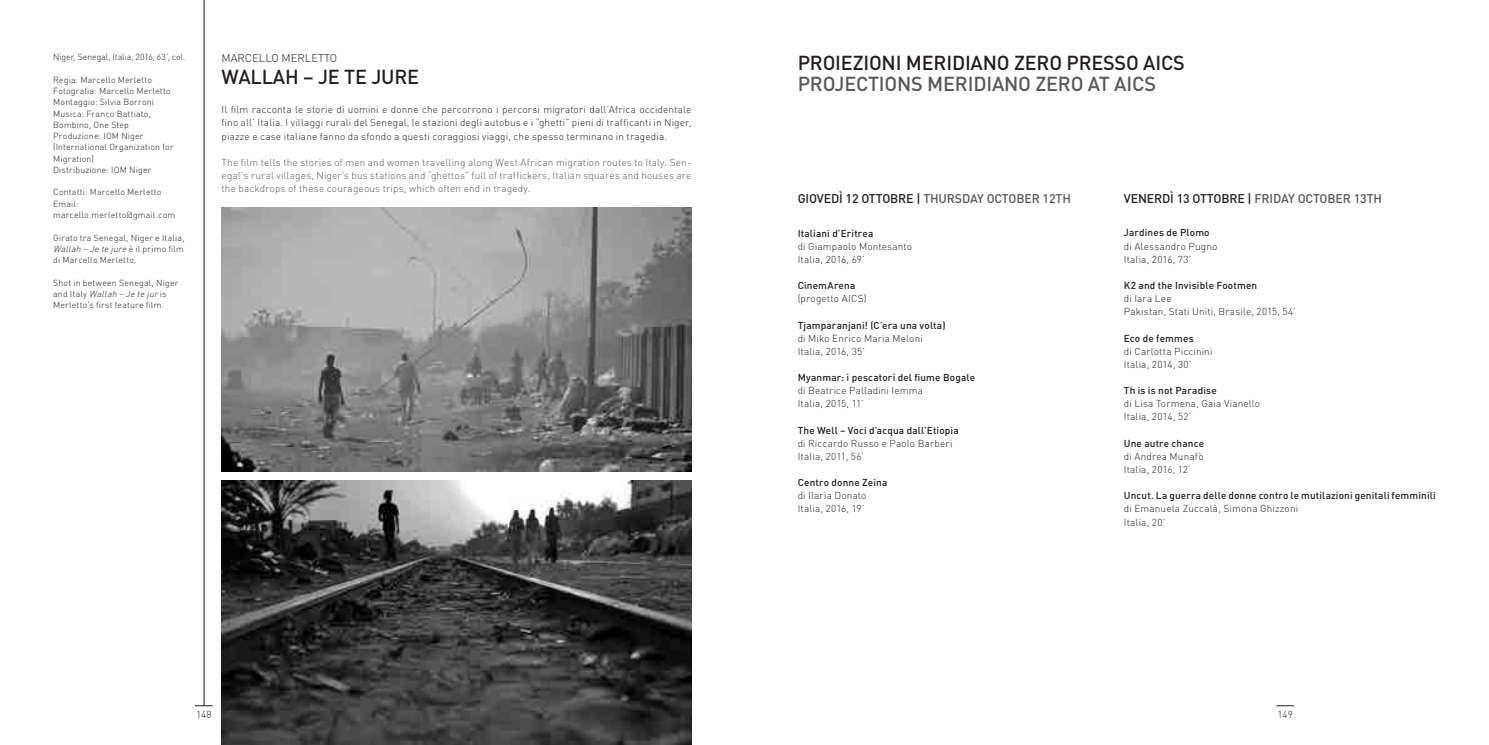
<style>
.page{position:relative;width:1489px;height:745px;background:#fff}
.page>*{position:absolute;margin:0;border:0;box-sizing:border-box;transform-origin:0 0}
.t1{font:500 20px "DIN";letter-spacing:-.01em;color:#231f20}
.t2{font:500 20px "DIN";letter-spacing:-.01em;color:#57585a}
.t3{font:500 12.5px "DIN";letter-spacing:-.01em;color:#57585a}
.t4{font:500 12.5px "DIN";letter-spacing:-.01em;color:#231f20}
.t5{font:300 11.25px "DIN";color:#231f20}
.t6{font:300 10px/13.1px "DIN";letter-spacing:.015em;color:#231f20}
.t7{font:500 10px "DIN";letter-spacing:.015em;color:#231f20}
.t8{font:300 10px/13.1px "DIN";letter-spacing:.015em;color:#57585a;text-align:justify}
.t9{font:300 8.75px/11.2px "DIN";letter-spacing:.02em;color:#231f20}
.t10{font:300 8.75px "DIN";color:#231f20}
.s1{font-style:italic}
.s2{color:#231f20}
.s3{color:#57585a}
</style>
<div class="page">
<hr style="left:204px;top:0;width:1px;height:705px;background:#231f20">
<svg style="left:195px;top:705px;width:18px;height:1px"></svg>
<svg style="left:1276px;top:705px;width:17px;height:1px"></svg>
<img style="left:221px;top:207px;width:470px;height:264px">
<img style="left:221px;top:480px;width:470px;height:264px">
<p class="t10" style="left:53px;top:52px;width:134px">Niger, Senegal, Italia, 2016, 63’, col.</p>
<p class="t9" style="left:53px;top:74px;width:122px">Regia: Marcello Merletto<br>Fotografia: Marcello Merletto<br>Montaggio: Silvia Borroni<br>Musica: Franco Battiato,<br>Bombino, One Step<br>Produzione: IOM Niger (International Organization for<br>Migration)<br>Distribuzione: IOM Niger</p>
<p class="t9" style="left:53px;top:186px;width:123px">Contatti: Marcello Merletto<br>Email: marcello.merletto@gmail.com</p>
<p class="t9" style="left:53px;top:231px;width:133px;text-align:justify">Girato tra Senegal, Niger e Italia, <span class="s1">Wallah –Je te jure</span> è i l p r i m o fi l m di Marcello Merletto.</p>
<p class="t9" style="left:53px;top:276px;width:127px">Shot in between Senegal, Niger and Italy <span class="s1">Wallah –Je te jur</span>is<br>Merletto's first feature film.</p>
<p class="t5" style="left:221px;top:51px;width:17px">Marcello</p>
<p class="t5" style="left:281px;top:51px;width:17px">Merletto</p>
<h1 class="t1" style="left:221px;top:63px;width:199px">Wallah – Je te j ure</h1>
<p class="t6" style="left:221px;top:103px;width:471px;text-align:justify">Il film racconta le storie di uomini e donne che percorrono i percorsi migratori dall’Africa occidentale fino all’ Italia. I villaggi rurali del Senegal, le stazioni degli autobus e i “ghetti” pieni di trafficanti in Niger, piazze e case italiane fanno da sfondo a questi coraggiosi viaggi, che spesso terminano in tragedia.</p>
<p class="t8" style="left:221px;top:155px;width:471px">The film tells the stories of men and women travelling along West African migration routes to Italy. Sen&shy;egal’s rural villages, Niger’s bus stations and “ghettos” full of traffickers, Italian squares and houses are the backdrops of these courageous trips, which often end in tragedy.</p>
<h1 class="t1" style="left:797px;top:50px;width:240px">proiezioni MERIDIANO ZERO</h1>
<h1 class="t1" style="left:1066px;top:50px;width:120px">presso aics</h1>
<h1 class="t2" style="left:797px;top:71px;width:360px">Proj ections Meridiano zero at aics</h1>
<p class="t3" style="left:797px;top:190px;width:275px"><span class="s2">Giovedì 12 ottob re |</span> Thursday Octob er 12th</p>
<p class="t4" style="left:1123px;top:190px;width:260px">Ven erdì 13 ottobre | <span class="s3">Friday October 13th</span></p>
<p class="t7" style="left:797px;top:226px;width:77px">Italiani d’Eritrea</p>
<p class="t6" style="left:797px;top:239px;width:116px">di Giampaolo Montesanto<br>Italia, 2016, 69’</p>
<p class="t7" style="left:797px;top:279px;width:59px">CinemArena</p>
<p class="t6" style="left:797px;top:292px;width:70px">(progetto AICS)</p>
<p class="t7" style="left:797px;top:318px;width:149px">Tjamparanjani! (C’era una volta)</p>
<p class="t6" style="left:797px;top:331px;width:127px">di Miko Enrico Maria Meloni<br>Italia, 2016, 35’</p>
<p class="t7" style="left:797px;top:371px;width:179px">Myanmar: i pescatori del fiume Bogale</p>
<p class="t6" style="left:797px;top:383px;width:127px">di Beatrice Palladini Iemma<br>Italia, 2015, 11’</p>
<p class="t7" style="left:797px;top:423px;width:162px">The Well – Voci d’acqua dall’Etiopia</p>
<p class="t6" style="left:797px;top:436px;width:156px">di Riccardo Russo e Paolo Barberi<br>Italia, 2011, 56’</p>
<p class="t7" style="left:797px;top:476px;width:91px">Centro donne Zeina</p>
<p class="t6" style="left:797px;top:488px;width:70px">di Ilaria Donato<br>Italia, 2016, 19’</p>
<p class="t7" style="left:1123px;top:226px;width:87px">Jardines de Plomo</p>
<p class="t6" style="left:1123px;top:239px;width:95px">di Alessandro Pugno<br>Italia, 2016, 73’</p>
<p class="t7" style="left:1123px;top:279px;width:135px">K2 and the I nvisible Footmen</p>
<p class="t6" style="left:1123px;top:292px;width:173px">di Iara Lee<br>Pakistan, Stati Uniti, Brasile, 2015, 54’</p>
<p class="t7" style="left:1123px;top:331px;width:71px">Eco de femmes</p>
<p class="t6" style="left:1123px;top:344px;width:90px">di Carlotta Piccinini<br>Italia, 2014, 30’</p>
<p class="t7" style="left:1123px;top:384px;width:94px">Th is is not Paradise</p>
<p class="t6" style="left:1123px;top:397px;width:138px">di Lisa Tormena, Gaia Vianello<br>Italia, 2014, 52’</p>
<p class="t7" style="left:1123px;top:436px;width:82px">U ne autre chance</p>
<p class="t6" style="left:1123px;top:449px;width:81px">di Andrea Munafò<br>Italia, 2016, 12’</p>
<p class="t7" style="left:1123px;top:489px;width:313px">U ncut. La guerra delle donne contro le mutilazioni genitali femminili</p>
<p class="t6" style="left:1123px;top:502px;width:176px">di Emanuela Zuccalà, Simona Ghizzoni<br>Italia, 20’</p>
<p class="t6" style="left:196px;top:707px;width:17px">148</p>
<p class="t6" style="left:1277px;top:707px;width:17px">149</p>
</div>
